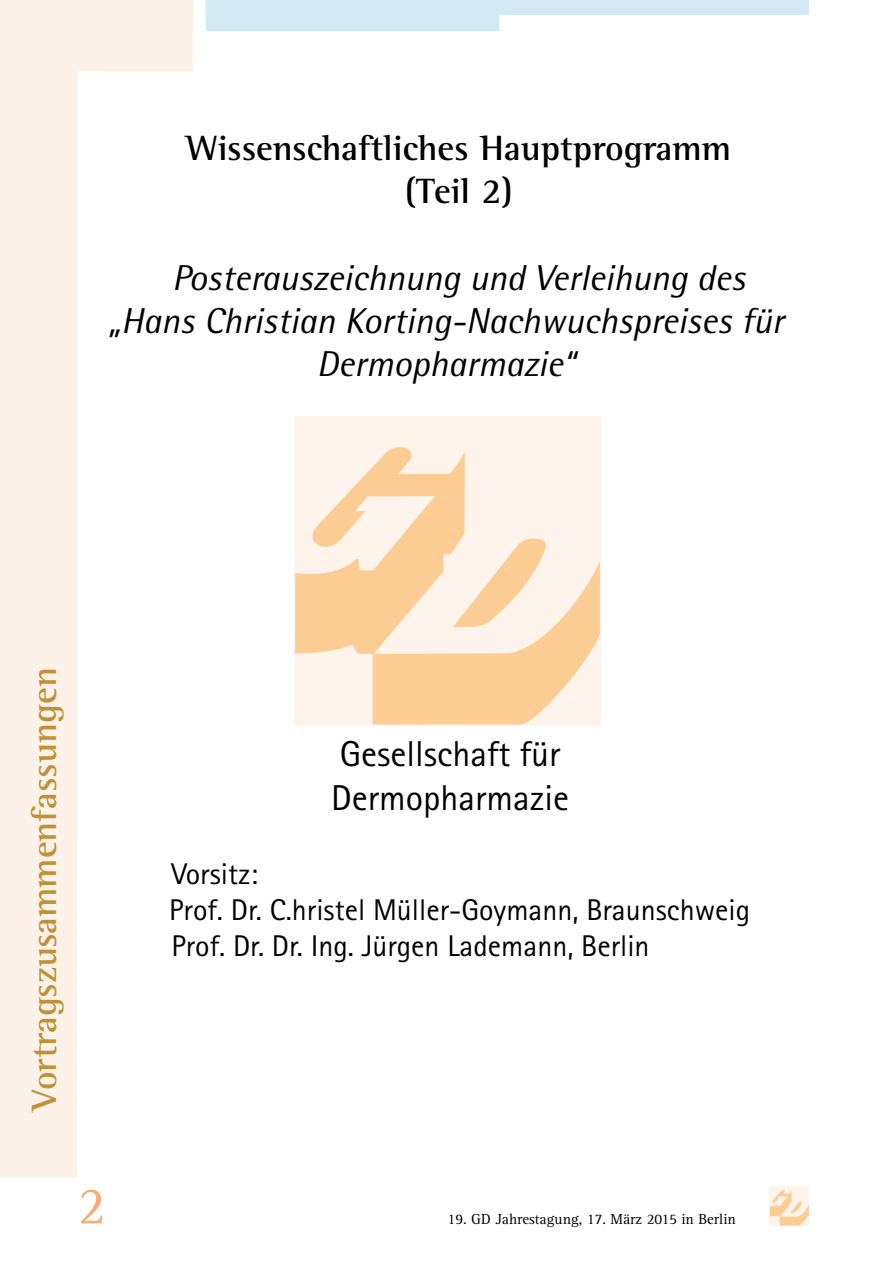
<style>
.page{position:relative;width:893px;height:1263px;background:#fff}
.page>*{position:absolute;margin:0;border:0;box-sizing:border-box;transform-origin:0 0}
.t1{font:54px "Agfa Rotis Serif";color:#f5ac75}
.t2{font:italic 36px "Agfa Rotis Semisans";color:#000}
.t3{font:700 36px/43.2px "Agfa Rotis Semi Serif";color:#000;text-align:center}
.t4{font:36px/43.2px "Agfa Rotis Sans Serif";color:#000}
.t5{font:700 36px "Agfa Rotis Semi Serif";color:#bf9237}
.t6{font:30px/36px "Agfa Rotis Sans Serif";color:#000}
.t7{font:15px "Agfa Rotis Serif";color:#000}
</style>
<div class="page">
<div style="left:770px;top:1186px;width:39px;height:39px;background:#fef4eb"></div>
<svg style="left:770px;top:1190px;width:39px;height:35px"></svg>
<svg style="left:0;top:0;width:194px;height:1178px"></svg>
<div style="left:0;top:0;width:193px;height:17px;background:#fcf2ea"></div>
<svg style="left:206px;top:0;width:603px;height:31px"></svg>
<div style="left:294px;top:416px;width:307px;height:309px;background:#fef4eb"></div>
<svg style="left:295px;top:447px;width:305px;height:277px"></svg>
<svg style="left:453px;top:538px;width:94px;height:89px"></svg>
<p class="t3" style="left:186px;top:126px;width:546px">Wissenschaftliches Hauptprogramm (Teil 2)</p>
<p class="t2" style="left:172px;top:256px;width:575px">Posterauszeichnung und Verleihung des</p>
<p class="t2" style="left:108px;top:299px;width:677px">„Hans Christian Korting-Nachwuchspreises für</p>
<p class="t2" style="left:317px;top:342px;width:260px">Dermopharmazie“</p>
<p class="t5" style="left:23px;top:1111px;width:445px;rotate:-90deg">Vortragszusammenfassungen</p>
<h1 class="t1" style="left:78px;top:1175px;width:30px">2</h1>
<p class="t4" style="left:331px;top:732px;width:239px">Gesellschaft für<br>Dermopharmazie</p>
<p class="t6" style="left:169px;top:855px;width:583px">Vorsitz:<br>Prof. Dr. C.hristel Müller-Goymann, Braunschweig<br>Prof. Dr. Dr. Ing. Jürgen Lademann, Berlin</p>
<p class="t7" style="left:448px;top:1210px;width:290px">19. GD Jahrestagung, 17. März 2015 in Berlin</p>
</div>
